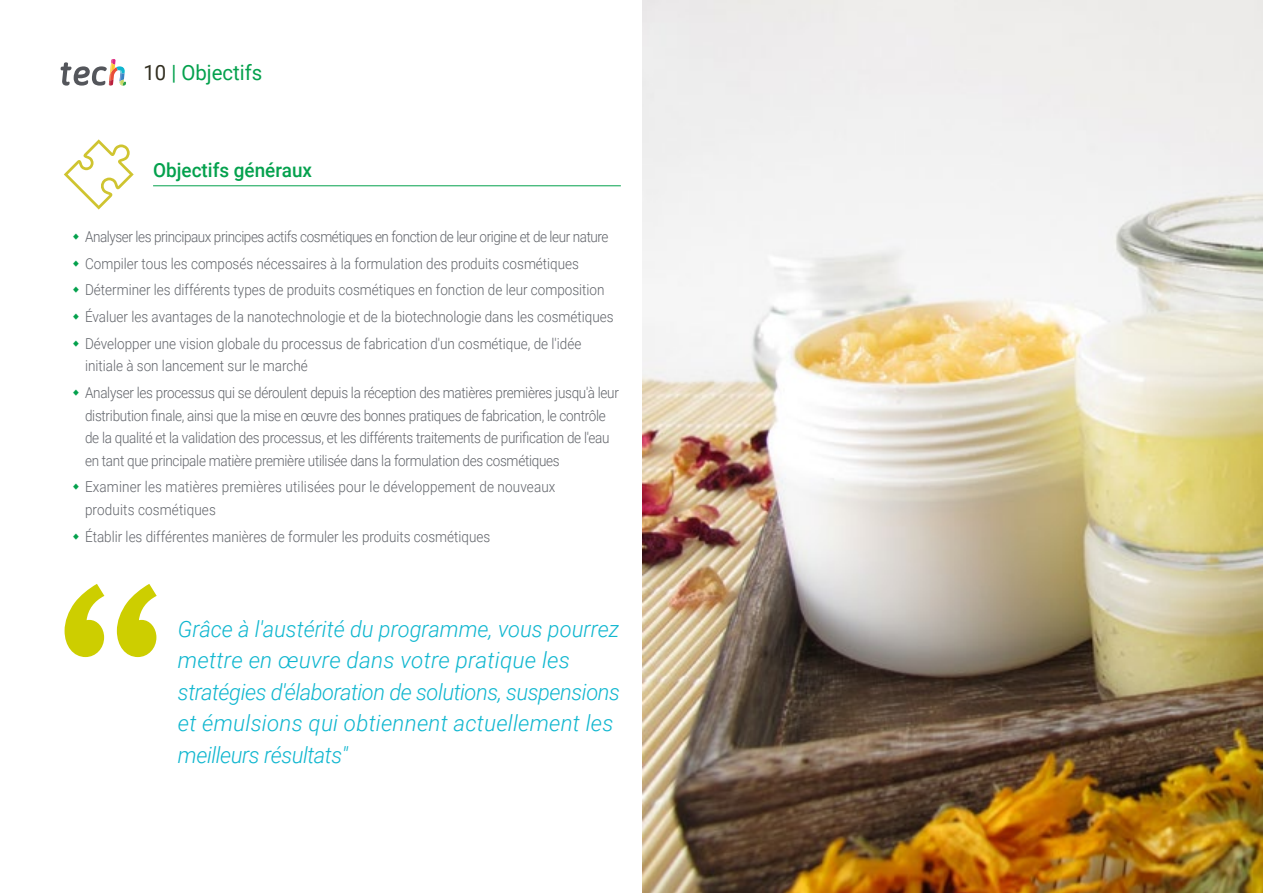
<style>
.page{position:relative;width:1263px;height:893px;background:#fff}
.page>*{position:absolute;margin:0;border:0;box-sizing:border-box;transform-origin:0 0}
.t1{font:italic 300 22.5px/31.5px "Roboto";color:#0fb6cf}
.t2{font:21px "Roboto";color:#04a14d}
.t3{font:500 19.5px "Roboto";color:#04a14d}
.t4{font:300 15px/26.7px "Roboto";color:#61646a;scale:.9 1}
.t5{font:300 15px/22.5px "Roboto";letter-spacing:-.02em;color:#61646a;scale:.9 1}
.s1{color:#312e20}
</style>
<div class="page">
<hr style="left:153px;top:185px;width:468px;height:1px;background:#04a14d">
<svg style="left:64px;top:139px;width:70px;height:71px"></svg>
<img style="left:642px;top:0;width:621px;height:893px">
<svg style="left:61px;top:59px;width:65px;height:27px"></svg>
<svg style="left:65px;top:584px;width:92px;height:73px"></svg>
<h2 class="t2" style="left:144px;top:57px;width:120px"><span class="s1">10</span> | Objectifs</h2>
<h3 class="t3" style="left:153px;top:157px;width:160px">Objectifs généraux</h3>
<p class="t4" style="left:85px;top:223px;width:589px">Analyser les principaux principes actifs cosmétiques en fonction de leur origine et de leur nature Compiler tous les composés nécessaires à la formulation des produits cosmétiques Déterminer les différents types de produits cosmétiques en fonction de leur composition Évaluer les avantages de la nanotechnologie et de la biotechnologie dans les cosmétiques Développer une vision globale du processus de fabrication d'un cosmétique, de l'idée</p>
<p class="t5" style="left:85px;top:352px;width:595px;line-height:26.7px">initiale à son lancement sur le marché<br>Analyser les processus qui se déroulent depuis la réception des matières premières jusqu'à leur</p>
<p class="t5" style="left:85px;top:404px;width:584px">distribution finale, ainsi que la mise en œuvre des bonnes pratiques de fabrication, le contrôle de la qualité et la validation des processus, et les différents traitements de purification de l'eau en tant que principale matière première utilisée dans la formulation des cosmétiques</p>
<p class="t4" style="left:85px;top:475px;width:524px;line-height:22.5px">Examiner les matières premières utilisées pour le développement de nouveaux produits cosmétiques</p>
<p class="t4" style="left:85px;top:522px;width:452px">Établir les différentes manières de formuler les produits cosmétiques</p>
<h1 class="t1" style="left:178px;top:612px;width:443px">Grâce à l'austérité du programme, vous pourrez mettre en œuvre dans votre pratique les stratégies d'élaboration de solutions, suspensions et émulsions qui obtiennent actuellement les meilleurs résultats"</h1>
</div>
